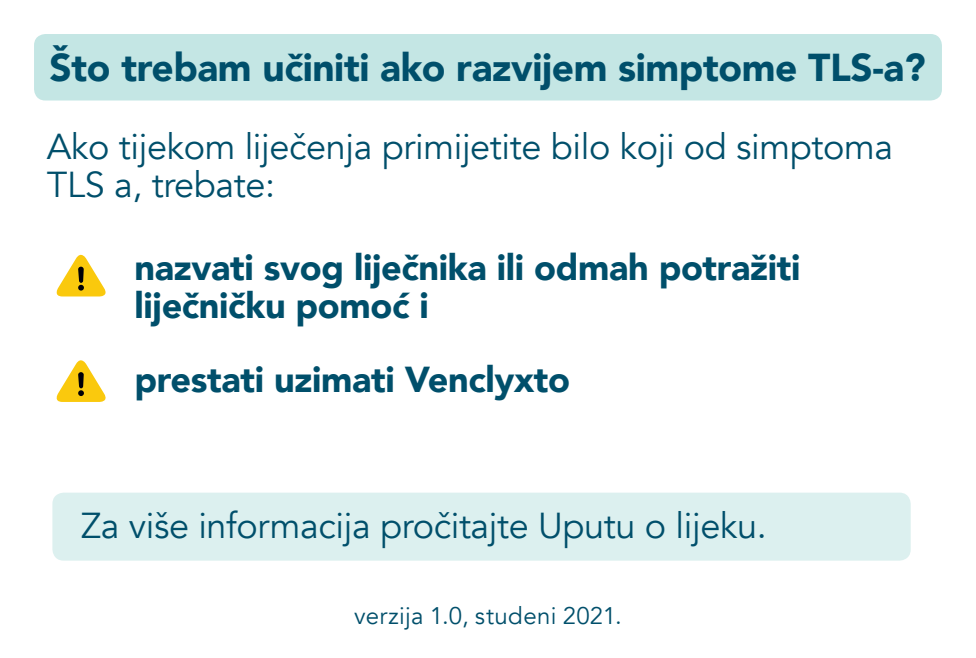
<style>
.page{position:relative;width:976px;height:658px;background:#fff}
.page>*{position:absolute;margin:0;border:0;box-sizing:border-box;transform-origin:0 0}
.t1{font:900 38.8px "Avenir";letter-spacing:-.01em;color:#004f6b}
.t2{font:36px/38px "Avenir";letter-spacing:-.01em;color:#004f6b}
.t3{font:900 36px/38px "Avenir";letter-spacing:-.01em;color:#004f6b}
.t4{font:24px "Avenir";letter-spacing:.01em;color:#004f6b}
</style>
<div class="page">
<div style="left:52px;top:492px;width:858px;height:68px;background:#dcf0ef;border-radius:11px"></div>
<div style="left:34px;top:34px;width:907px;height:66px;background:#c4e6e4;border-radius:11px"></div>
<svg style="left:56px;top:254px;width:50px;height:42px"></svg>
<div style="left:78px;top:267px;width:6px;height:16px;background:#000008;border-radius:2px"></div>
<svg style="left:56px;top:360px;width:50px;height:42px"></svg>
<div style="left:78px;top:372px;width:6px;height:16px;background:#000008;border-radius:2px"></div>
<p class="t1" style="left:50px;top:34px;width:877px">Što trebam učiniti ako razvijem simptome TLS-a?</p>
<p class="t2" style="left:47px;top:128px;width:847px">Ako tijekom liječenja primijetite bilo koji od simptoma<br>TLS a, trebate:</p>
<p class="t3" style="left:135px;top:247px;width:667px">nazvati svog liječnika ili odmah potražiti liječničku pomoć i</p>
<p class="t3" style="left:135px;top:359px;width:437px">prestati uzimati Venclyxto</p>
<p class="t2" style="left:81px;top:507px;width:687px">Za više informacija pročitajte Uputu o lijeku.</p>
<p class="t4" style="left:354px;top:601px;width:269px">verzija 1.0, studeni 2021.</p>
</div>
